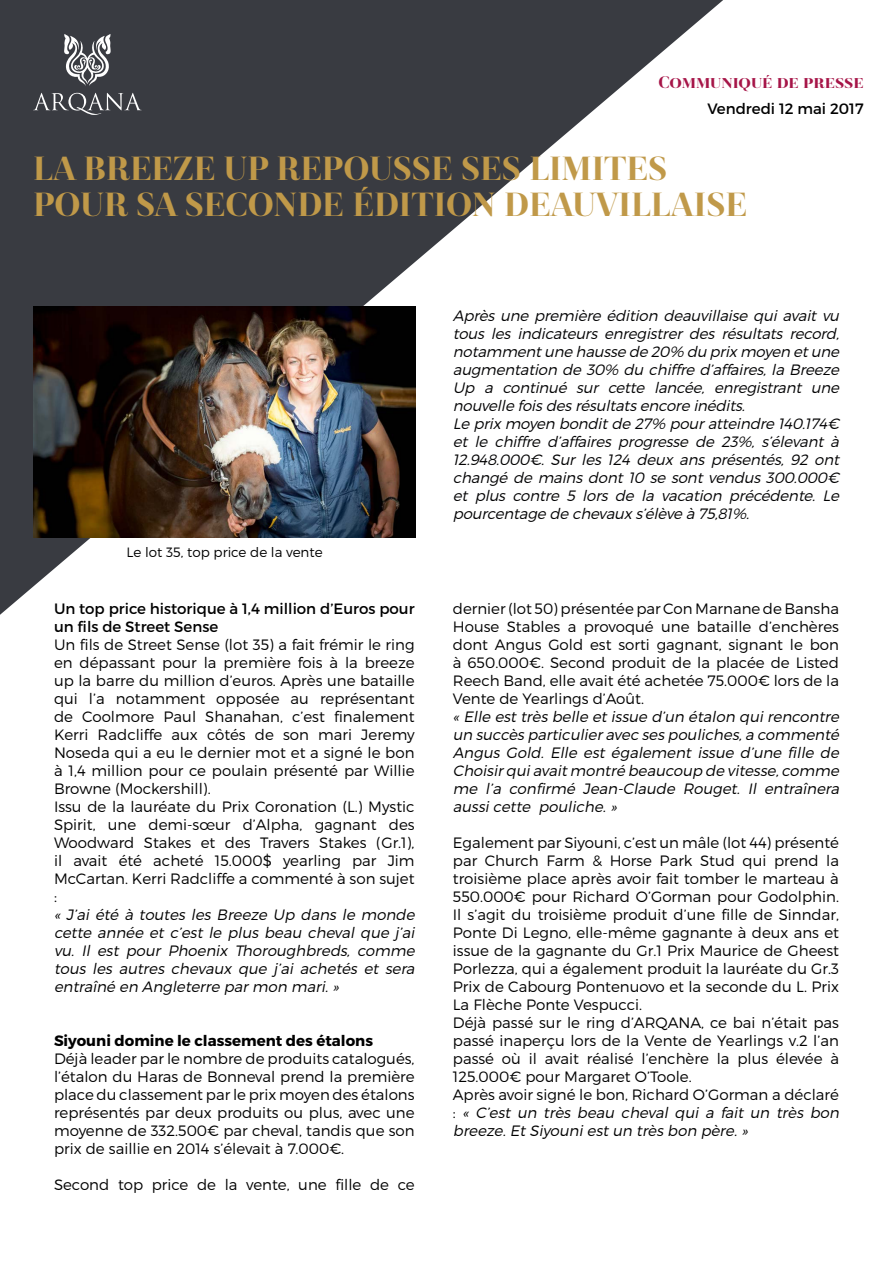
<style>
.page{position:relative;width:893px;height:1263px;background:#fff}
.page>*{position:absolute;margin:0;border:0;box-sizing:border-box;transform-origin:0 0}
.t1{font:900 36px/36px "Revista";color:#c09949}
.t2{font:900 18px "Revista";color:#a61548}
.t3{font:300 15px/18px "Montserrat";color:#000}
.t4{font:italic 300 15px/18px "Montserrat";letter-spacing:-.01em;color:#020203}
.t5{font:italic 300 15px/18px "Montserrat";color:#000;text-align:justify}
.t6{font:15px/18px "Montserrat";color:#000}
.t7{font:700 15px "Montserrat";color:#000}
.t8{font:300 13.5px "Montserrat";color:#000}
.s1{font-style:italic}
</style>
<div class="page">
<svg style="left:0;top:0;width:723px;height:615px"></svg>
<svg style="left:64px;top:34px;width:47px;height:52px"></svg>
<svg style="left:33px;top:93px;width:109px;height:22px;background:#5c5e63"></svg>
<img style="left:33px;top:306px;width:383px;height:232px">
<p class="t2" style="left:658px;top:72px;width:207px">Communiqué de presse</p>
<p class="t6" style="left:707px;top:100px;width:158px">Vendredi 12 mai 2017</p>
<h1 class="t1" style="left:33px;top:152px;width:715px">LA BREEZE UP REPOUSSE SES LIMITES<br>POUR SA SECONDE ÉDITION DEAUVILLAISE</h1>
<p class="t8" style="left:126px;top:544px;width:198px">Le lot 35, top price de la vente</p>
<p class="t6" style="left:54px;top:600px;width:362px">Un top price historique à 1,4 million d’Euros pour un fils de Street Sense</p>
<p class="t3" style="left:54px;top:636px;width:362px">Un fils de Street Sense (lot 35) a fait frémir le ring en dépassant pour la première fois à la breeze up la barre du million d’euros. Après une bataille qui l’a notamment opposée au représentant de Coolmore Paul Shanahan, c’est finalement Kerri Radcliffe aux côtés de son mari Jeremy Noseda qui a eu le dernier mot et a signé le bon à 1,4 million pour ce poulain présenté par Willie Browne (Mockershill).<br>Issu de la lauréate du Prix Coronation (L.) Mystic Spirit, une demi-sœur d’Alpha, gagnant des Woodward Stakes et des Travers Stakes (Gr.1), il avait été acheté 15.000$ yearling par Jim McCartan. Kerri Radcliffe a commenté à son sujet :</p>
<p class="t5" style="left:54px;top:906px;width:365px">« J’ai été à toutes les Breeze Up dans le monde cette année et c’est le plus beau cheval que j ’ai vu. Il est pour Phoenix Thoroughbreds, comme tous les autres chevaux que j ’ai achetés et sera entraîné en Angleterre par mon mari. »</p>
<p class="t7" style="left:54px;top:1032px;width:321px">Siyouni domine le classement des étalons</p>
<p class="t3" style="left:54px;top:1050px;width:362px;text-align:justify">Déjà leader par le nombre de produits catalogués, l’étalon du Haras de Bonneval prend la première place du classement par le prix moyen des étalons représentés par deux produits ou plus, avec une moyenne de 332.500€ par cheval, tandis que son prix de saillie en 2014 s’élevait à 7.000€.</p>
<p class="t3" style="left:54px;top:1176px;width:362px">Second top price de la vente, une fille de ce</p>
<p class="t4" style="left:453px;top:306px;width:391px">Après une première édition deauvillaise qui avait vu tous les indicateurs enregistrer des résultats record, notammentune hausse de 20% du prix moyen etune augmentation de 30% du chiffre d’affaires, la Breeze Up a continué sur cette lancée, enregistrant une nouvelle foisdesrésultatsencore inédits.<br>Le prix moyen bonditde 27% pouratteindre 140.174€ et le chiffre d’affaires progresse de 23%, s’élevant à 12.948.000€. Sur les 124 deux ans présentés, 92 ont changé de mains dont 10 se sont vendus 300.000€ et plus contre 5 lors de la vacation précédente. Le pourcentage de chevaux s’élève à 75,81%.</p>
<p class="t3" style="left:453px;top:600px;width:388px;text-align:justify">dernier (lot 50) présentée par Con Marnane de Bansha House Stables a provoqué une bataille d’enchères dont Angus Gold est sorti gagnant, signant le bon à 650.000€. Second produit de la placée de Listed Reech Band, elle avait été achetée 75.000€ lors de la Vente de Yearlings d’Août.</p>
<p class="t5" style="left:453px;top:708px;width:391px">« Elle est très belle et issue d’un étalon qui rencontre un succès particulieravec ses pouliches,a commenté Angus Gold. Elle est également issue d’une fille de Choisirquiavait montré beaucoup de vitesse,comme me l’a confirmé Jean-Claude Rouget. Il entraînera aussi cette pouliche. »</p>
<p class="t3" style="left:453px;top:834px;width:391px">Egalement par Siyouni, c’est un mâle (lot 44) présenté par Church Farm &amp; Horse Park Stud qui prend la troisième place après avoir fait tomber le marteau à 550.000€ pour Richard O’Gorman pour Godolphin.<br>Il s’agit du troisième produit d’une fille de Sinndar, Ponte Di Legno, elle-même gagnante à deux ans et issue de la gagnante du Gr.1 Prix Maurice de Gheest Porlezza, qui a également produit la lauréate du Gr.3<br>Prix de Cabourg Pontenuovo et la seconde du L. Prix La Flèche Ponte Vespucci.<br>Déjà passé sur le ring d’ARQANA, ce bai n’était pas passé inaperçu lors de la Vente de Yearlings v.2 l’an passé où il avait réalisé l’enchère la plus élevée à 125.000€ pour Margaret O’Toole.<br>Après avoir signé le bon, Richard O’Gorman a déclaré : <span class="s1">« C’est un très beau cheval qui a fait un très bon breeze. Et Siyouni est un très bon père. »</span></p>
</div>
